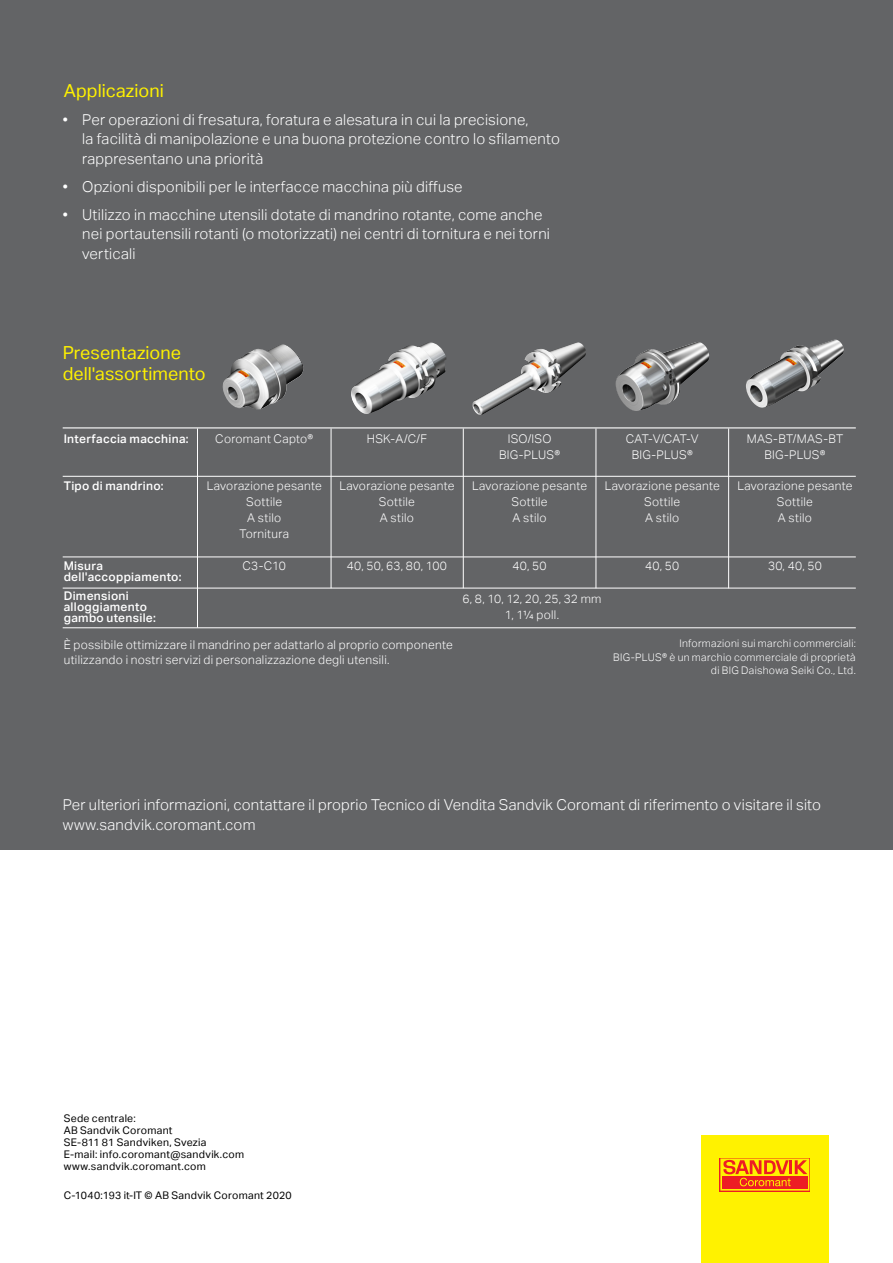
<style>
.page{position:relative;width:893px;height:1263px;background:#fff}
.page>*{position:absolute;margin:0;border:0;box-sizing:border-box;transform-origin:0 0}
.t1{font:18px/21px "Aktiv Grotesk";letter-spacing:.005em;color:#fff200}
.t2{font:300 15px/19.5px "Aktiv Grotesk";letter-spacing:.015em;color:#fff}
.t3{font:300 12px/16px "Aktiv Grotesk";letter-spacing:.025em;color:#fff;text-align:center}
.t4{font:500 12px/11.2px "Aktiv Grotesk";letter-spacing:.025em;color:#fff}
.t5{font:300 12px/16px "Aktiv Grotesk";color:#fff;text-align:center}
.t6{font:300 12px/16px "Aktiv Grotesk";letter-spacing:.005em;color:#fff;text-align:center}
.t7{font:10.5px/12px "Aktiv Grotesk";letter-spacing:.03em;color:#000}
.t8{font:300 10.5px/13.5px "Aktiv Grotesk";letter-spacing:.03em;color:#fff;text-align:right}
</style>
<div class="page">
<div style="left:701px;top:1136px;width:128px;height:127px;background:#fff200"></div>
<svg style="left:720px;top:1158px;width:90px;height:33px"></svg>
<svg style="left:720px;top:1158px;width:89px;height:32px"></svg>
<svg style="left:722px;top:1176px;width:85px;height:12px"></svg>
<svg style="left:723px;top:1159px;width:84px;height:27px"></svg>
<div style="left:0;top:0;width:893px;height:849px;background:#636466"></div>
<img style="left:223px;top:344px;width:80px;height:65px">
<img style="left:351px;top:342px;width:95px;height:72px">
<img style="left:472px;top:342px;width:114px;height:73px">
<img style="left:616px;top:342px;width:93px;height:69px">
<img style="left:746px;top:340px;width:98px;height:68px">
<hr style="left:63px;top:427px;width:793px;height:1px;background:#fff">
<hr style="left:63px;top:476px;width:793px;height:1px;background:#fff">
<hr style="left:63px;top:557px;width:793px;height:1px;background:#fff">
<hr style="left:63px;top:588px;width:793px;height:1px;background:#fff">
<hr style="left:331px;top:428px;width:1px;height:160px;background:#fff">
<hr style="left:463px;top:428px;width:1px;height:160px;background:#fff">
<hr style="left:596px;top:428px;width:1px;height:160px;background:#fff">
<hr style="left:728px;top:428px;width:1px;height:160px;background:#fff">
<hr style="left:63px;top:627px;width:793px;height:1px;background:#fff">
<hr style="left:197px;top:428px;width:1px;height:200px;background:#fff">
<p class="t1" style="left:64px;top:80px;width:102px">Applicazioni</p>
<p class="t2" style="left:82px;top:110px;width:479px;text-indent:-20px">• Per operazioni di fresatura, foratura e alesatura in cui la precisione,<br>la facilità di manipolazione e una buona protezione contro lo sfilamento rappresentano una priorità</p>
<p class="t2" style="left:63px;top:177px;width:401px">• Opzioni disponibili per le interfacce macchina più diffuse</p>
<p class="t2" style="left:82px;top:205px;width:469px;text-indent:-20px">• Utilizzo in macchine utensili dotate di mandrino rotante, come anche nei portautensili rotanti (o motorizzati) nei centri di tornitura e nei torni verticali</p>
<p class="t1" style="left:63px;top:342px;width:145px">Presentazione dell'assortimento</p>
<p class="t4" style="left:64px;top:434px;width:126px">Interfaccia macchina:</p>
<p class="t4" style="left:64px;top:480px;width:101px">Tipo di mandrino:</p>
<p class="t4" style="left:64px;top:560px;width:119px">Misura dell'accoppiamento:</p>
<p class="t4" style="left:64px;top:590px;width:94px">Dimensioni alloggiamento gambo utensile:</p>
<p class="t3" style="left:215px;top:431px;width:100px">Coromant Capto®</p>
<p class="t3" style="left:367px;top:431px;width:62px">HSK-A/C/F</p>
<p class="t3" style="left:207px;top:477px;width:117px">Lavorazione pesante<br>Sottile<br>A stilo<br>Tornitura</p>
<p class="t3" style="left:243px;top:558px;width:45px">C3-C10</p>
<p class="t3" style="left:339px;top:477px;width:117px">Lavorazione pesante<br>Sottile<br>A stilo</p>
<p class="t3" style="left:347px;top:558px;width:102px">40, 50, 63, 80, 100</p>
<p class="t3" style="left:499px;top:431px;width:63px">ISO/ISO<br>BIG-PLUS®</p>
<p class="t6" style="left:626px;top:431px;width:74px">CAT-V/CAT-V<br>BIG-PLUS®</p>
<p class="t3" style="left:747px;top:431px;width:98px">MAS-BT/MAS-BT<br>BIG-PLUS®</p>
<p class="t3" style="left:472px;top:477px;width:117px">Lavorazione pesante<br>Sottile<br>A stilo</p>
<p class="t3" style="left:512px;top:558px;width:36px">40, 50</p>
<p class="t3" style="left:605px;top:477px;width:117px">Lavorazione pesante<br>Sottile<br>A stilo</p>
<p class="t3" style="left:645px;top:558px;width:36px">40, 50</p>
<p class="t5" style="left:462px;top:590px;width:141px">6, 8, 10, 12, 20, 25, 32 mm<br>1, 1¼ poll.</p>
<p class="t3" style="left:737px;top:477px;width:117px">Lavorazione pesante<br>Sottile<br>A stilo</p>
<p class="t3" style="left:768px;top:558px;width:55px">30, 40, 50</p>
<p class="t3" style="left:64px;top:637px;width:391px;line-height:15px;text-align:left">È possibile ottimizzare il mandrino per adattarlo al proprio componente utilizzando i nostri servizi di personalizzazione degli utensili.</p>
<p class="t8" style="left:613px;top:637px;width:244px">Informazioni sui marchi commerciali:<br>BIG-PLUS® è un marchio commerciale di proprietà di BIG Daishowa Seiki Co., Ltd.</p>
<p class="t2" style="left:63px;top:795px;width:760px">Per ulteriori informazioni, contattare il proprio Tecnico di Vendita Sandvik Coromant di riferimento o visitare il sito www.sandvik.coromant.com</p>
<p class="t7" style="left:64px;top:1112px;width:182px">Sede centrale:<br>AB Sandvik Coromant<br>SE-811 81 Sandviken, Svezia<br>E-mail: info.coromant@sandvik.com www.sandvik.coromant.com</p>
<p class="t7" style="left:64px;top:1189px;width:229px">C-1040:193 it-IT © AB Sandvik Coromant 2020</p>
</div>
